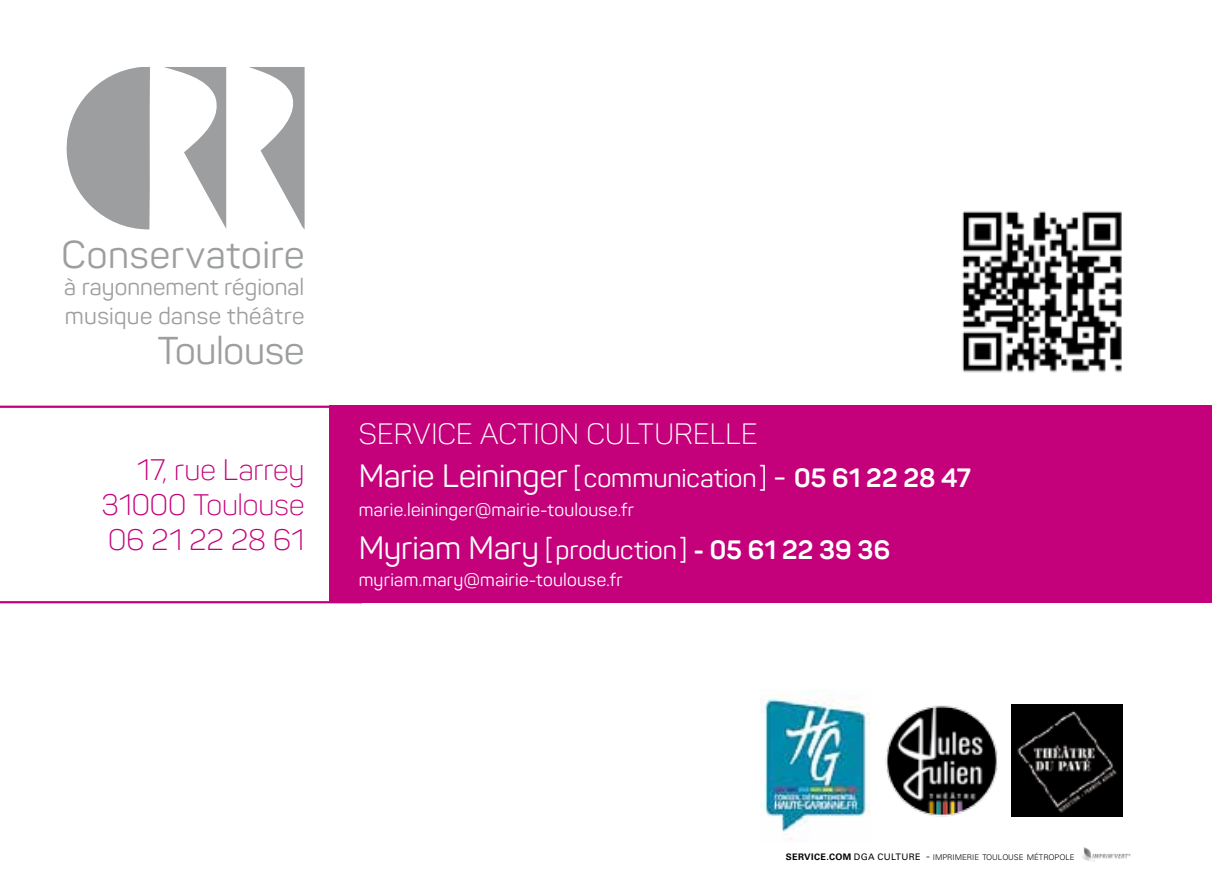
<style>
.page{position:relative;width:1212px;height:893px;background:#fff}
.page>*{position:absolute;margin:0;border:0;box-sizing:border-box;transform-origin:0 0}
.t1{font:38.25px "Panton";letter-spacing:.015em;color:#9c9e9f}
.t2{font:31.95px "Panton";letter-spacing:-.005em;color:#fff}
.t3{font:300 29.25px/35.1px "Panton";color:#c5007b;text-align:justify}
.t4{font:300 29.03px "Panton";letter-spacing:.01em;color:#fff}
.t5{font:25.88px "Panton";color:#fff}
.t6{font:23.18px/29.2px "Panton";letter-spacing:.01em;color:#9c9e9f}
.t7{font:18px "Panton";letter-spacing:.02em;color:#fff}
.t8{font:700 9px "Univers";color:#000}
.t9{font:300 7.88px "Univers";color:#000}
.s1{font-size:25.88px}
.s2{font-weight:700;font-size:26.1px}
.s3{font-size:31.95px}
.s4{font-weight:400;font-size:9px}
.s5{font-size:11.25px}
</style>
<div class="page">
<svg style="left:0;top:406px;width:329px;height:197px"></svg>
<img style="left:962px;top:211px;width:160px;height:162px">
<svg style="left:66px;top:67px;width:239px;height:162px"></svg>
<img style="left:1082px;top:847px;width:49px;height:15px">
<div style="left:329px;top:406px;width:883px;height:197px;background:#c5007b"></div>
<img style="left:1012px;top:705px;width:111px;height:111px">
<img style="left:885px;top:705px;width:113px;height:112px">
<img style="left:762px;top:689px;width:109px;height:151px">
<h1 class="t1" style="left:62px;top:231px;width:244px">Conservatoire</h1>
<p class="t6" style="left:64px;top:272px;width:242px">à rayonnement régional musique danse théâtre</p>
<h1 class="t1" style="left:158px;top:327px;width:148px">Toulouse</h1>
<h3 class="t3" style="left:101px;top:452px;width:205px;text-indent:36px">17, RUE LARREY 31000 TOULOUSE 06 21 22 28 61</h3>
<h3 class="t4" style="left:359px;top:416px;width:70px">SERVICE</h3>
<h3 class="t4" style="left:480px;top:416px;width:18px">ACTION</h3>
<h3 class="t4" style="left:586px;top:416px;width:123px">CULTURELLE</h3>
<h2 class="t2" style="left:359px;top:456px;width:614px">Marie Leininger <span class="s1">[communication]</span> - <span class="s2">05 61 22 28 47</span></h2>
<p class="t7" style="left:359px;top:498px;width:277px">marie.leininger@mairie-toulouse.fr</p>
<h3 class="t5" style="left:359px;top:534px;width:533px"><span class="s3">Myriam Mary</span> [production] <span class="s2">- 05 61 22 39 36</span></h3>
<p class="t7" style="left:359px;top:568px;width:266px">myriam.mary@mairie-toulouse.fr</p>
<p class="t8" style="left:786px;top:851px;width:7px">SERVICE</p>
<p class="t8" style="left:826px;top:851px;width:11px">.COM</p>
<p class="t9" style="left:854px;top:852px;width:222px"><span class="s4">DGA CULTURE</span> <span class="s5">-</span> IMPRIMERIE TOULOUSE MÉTROPOLE</p>
</div>
